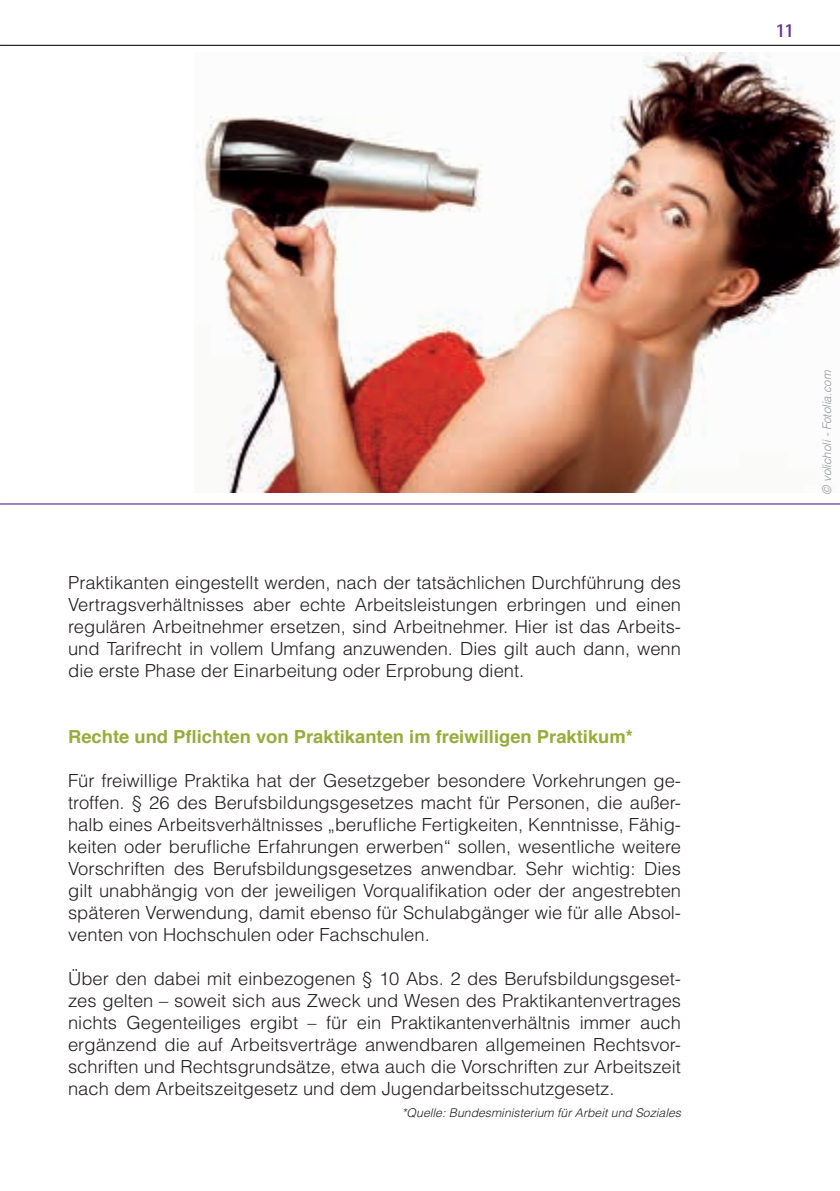
<style>
.page{position:relative;width:840px;height:1191px;background:#fff}
.page>*{position:absolute;margin:0;border:0;box-sizing:border-box;transform-origin:0 0}
.t1{font:700 20px "Rotis Sans Serif";color:#653091}
.t2{font:300 18px/22px "Helvetica";color:#231f20;text-align:justify}
.t3{font:700 18px "Helvetica";color:#95ad3b}
.t4{font:italic 300 12px "Helvetica";color:#231f20}
.t5{font:italic 300 12px "Helvetica";color:#939598;scale:.96 1}
</style>
<div class="page">
<hr style="left:0;top:45px;width:839px;height:1px;background:#231f20">
<img style="left:196px;top:53px;width:643px;height:439px">
<hr style="left:0;top:503px;width:839px;height:1px;background:#653091">
<p class="t1" style="left:774px;top:17px;width:21px">11</p>
<p class="t2" style="left:68px;top:571px;width:614px">Praktikanten eingestellt werden, nach der tatsächlichen Durchführung des Vertragsverhältnisses aber echte Arbeitsleistungen erbringen und einen regulären Arbeitnehmer ersetzen, sind Arbeitnehmer. Hier ist das Arbeits&shy;und Tarifrecht in vollem Umfang anzuwenden. Dies gilt auch dann, wenn die erste Phase der Einarbeitung oder Erprobung dient.</p>
<p class="t3" style="left:68px;top:722px;width:566px">Rechte und Pflichten von Praktikanten im freiwilligen Praktikum*</p>
<p class="t2" style="left:68px;top:769px;width:614px">Für freiwillige Praktika hat der Gesetzgeber besondere Vorkehrungen ge&shy;troffen. § 26 des Berufsbildungsgesetzes macht für Personen, die außer&shy;halb eines Arbeitsverhältnisses „berufliche Fertigkeiten, Kenntnisse, Fähig&shy;keiten oder berufliche Erfahrungen erwerben“ sollen, wesentliche weitere Vorschriften des Berufsbildungsgesetzes anwendbar. Sehr wichtig: Dies gilt unabhängig von der jeweiligen Vorqualifikation oder der angestrebten späteren Verwendung, damit ebenso für Schulabgänger wie für alle Absol&shy;venten von Hochschulen oder Fachschulen.</p>
<p class="t2" style="left:68px;top:967px;width:614px">Über den dabei mit einbezogenen § 10 Abs. 2 des Berufsbildungsgeset&shy;zes gelten – soweit sich aus Zweck und Wesen des Praktikantenvertrages nichts Gegenteiliges ergibt – für ein Praktikantenverhältnis immer auch ergänzend die auf Arbeitsverträge anwendbaren allgemeinen Rechtsvor&shy;schriften und Rechtsgrundsätze, etwa auch die Vorschriften zur Arbeitszeit nach dem Arbeitszeitgesetz und dem Jugendarbeitsschutzgesetz.</p>
<p class="t4" style="left:401px;top:1105px;width:280px">*Quelle: Bundesministerium für Arbeit und Soziales</p>
<p class="t5" style="left:818px;top:494px;width:131px;rotate:-90deg">© volicholi - Fotolia.com</p>
</div>
